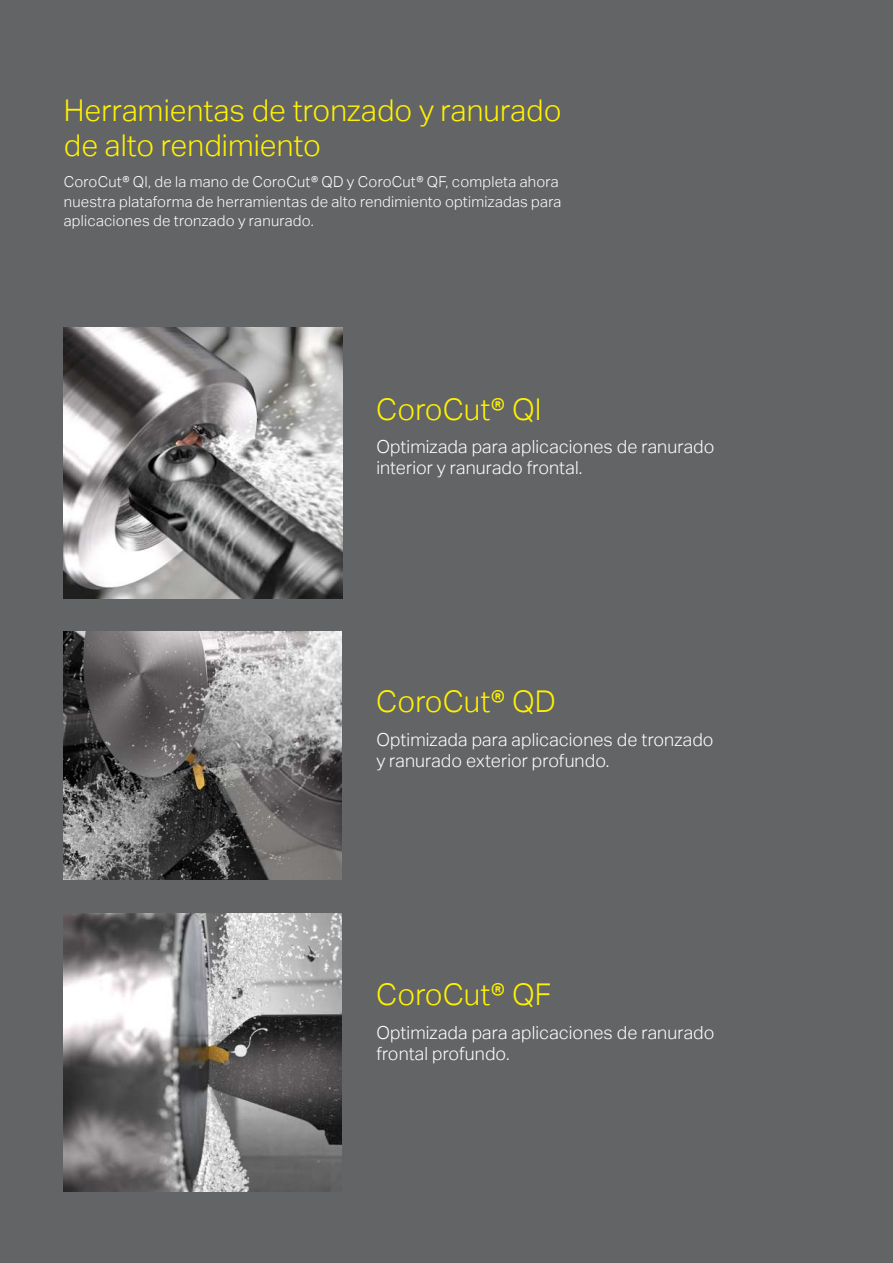
<style>
.page{position:relative;width:893px;height:1263px;background:#636466}
.page>*{position:absolute;margin:0;border:0;box-sizing:border-box;transform-origin:0 0}
.t1{font:300 30px/34.5px "Aktiv Grotesk";color:#fff200}
.t2{font:300 18px/21px "Aktiv Grotesk";letter-spacing:.005em;color:#fff}
.t3{font:300 15px/19.5px "Aktiv Grotesk";letter-spacing:.015em;color:#fff}
</style>
<div class="page">
<img style="left:64px;top:327px;width:279px;height:271px">
<img style="left:64px;top:631px;width:278px;height:249px">
<img style="left:64px;top:913px;width:278px;height:278px">
<h1 class="t1" style="left:64px;top:94px;width:499px">Herramientas de tronzado y ranurado de alto rendimiento</h1>
<p class="t3" style="left:64px;top:172px;width:499px">CoroCut® QI, de la mano de CoroCut® QD y CoroCut® QF, completa ahora nuestra plataforma de herramientas de alto rendimiento optimizadas para aplicaciones de tronzado y ranurado.</p>
<h1 class="t1" style="left:376px;top:392px;width:167px">CoroCut® QI</h1>
<p class="t2" style="left:376px;top:437px;width:340px">Optimizada para aplicaciones de ranurado interior y ranurado frontal.</p>
<h1 class="t1" style="left:376px;top:685px;width:181px">CoroCut® QD</h1>
<p class="t2" style="left:376px;top:729px;width:339px">Optimizada para aplicaciones de tronzado y ranurado exterior profundo.</p>
<h1 class="t1" style="left:376px;top:978px;width:176px">CoroCut® QF</h1>
<p class="t2" style="left:376px;top:1022px;width:340px">Optimizada para aplicaciones de ranurado frontal profundo.</p>
</div>
